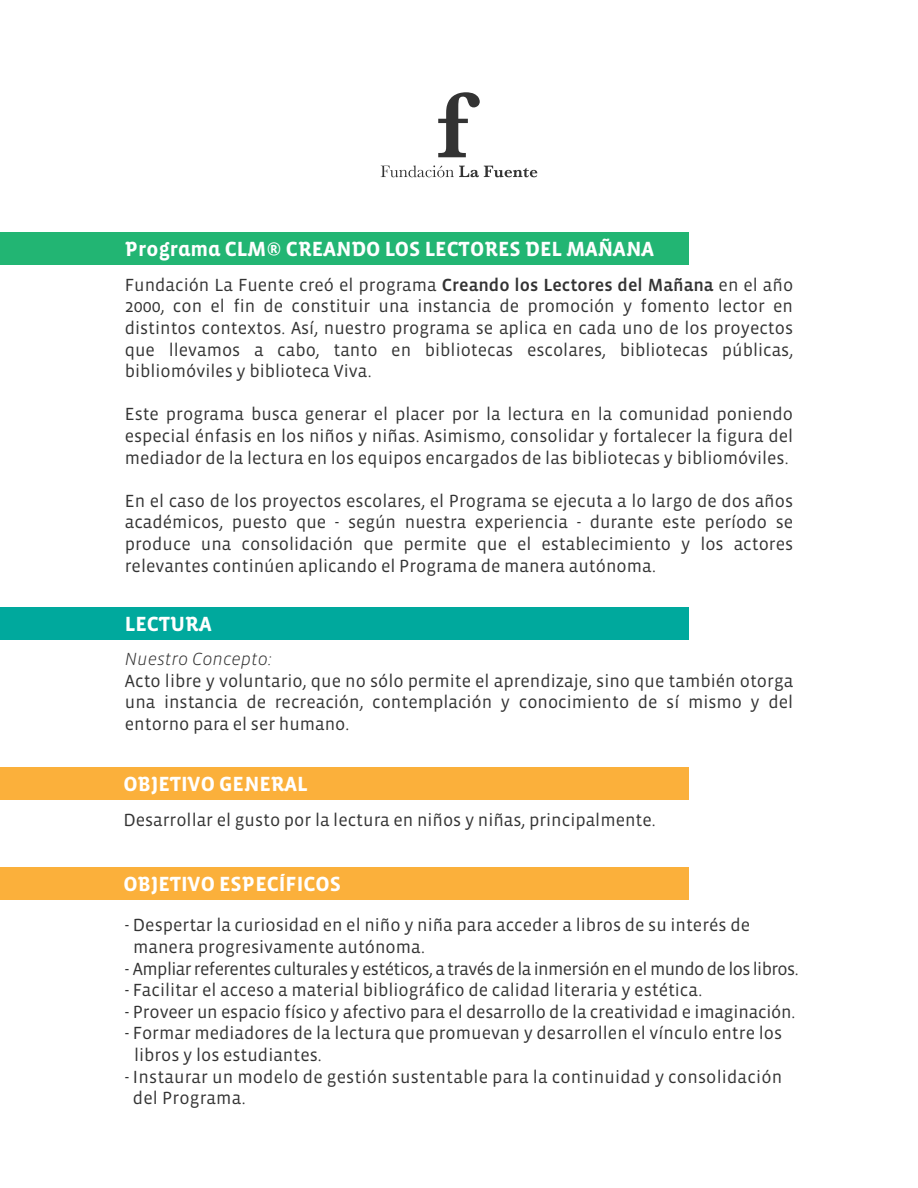
<style>
.page{position:relative;width:918px;height:1188px;background:#fff}
.page>*{position:absolute;margin:0;border:0;box-sizing:border-box;transform-origin:0 0}
.t1{font:700 21px "Vista Sans Alt";color:#fff}
.t2{font:18px/21.6px "Vista Sans";color:#333;text-align:justify}
.t3{font:18px "Vista Sans";letter-spacing:-.035em;color:#333}
.t4{font:italic 300 18px "Vista Sans";color:#333}
.s1{font-family:"Vista Sans Med"}
</style>
<div class="page">
<div style="left:0;top:233px;width:688px;height:32px;background:#22b573"></div>
<div style="left:0;top:607px;width:688px;height:33px;background:#00a99d"></div>
<div style="left:0;top:767px;width:688px;height:33px;background:#fbb03b"></div>
<div style="left:0;top:867px;width:688px;height:33px;background:#fbb03b"></div>
<svg style="left:438px;top:92px;width:42px;height:65px"></svg>
<svg style="left:381px;top:165px;width:156px;height:12px"></svg>
<p class="t1" style="left:125px;top:238px;width:531px">Programa CLM® CREANDO LOS LECTORES DEL MAÑANA</p>
<p class="t2" style="left:125px;top:274px;width:670px">Fundación La Fuente creó el programa <span class="s1">Creando los Lectores del Mañana</span> en el año 2000, con el fin de constituir una instancia de promoción y fomento lector en distintos contextos. Así, nuestro programa se aplica en cada uno de los proyectos que llevamos a cabo, tanto en bibliotecas escolares, bibliotecas públicas, bibliomóviles y biblioteca Viva.</p>
<p class="t2" style="left:125px;top:404px;width:670px">Este programa busca generar el placer por la lectura en la comunidad poniendo especial énfasis en los niños y niñas. Asimismo, consolidar y fortalecer la figura del mediador de la lectura en los equipos encargados de las bibliotecas y bibliomóviles.</p>
<p class="t2" style="left:125px;top:490px;width:670px">En el caso de los proyectos escolares, el Programa se ejecuta a lo largo de dos años académicos, puesto que - según nuestra experiencia - durante este período se produce una consolidación que permite que el establecimiento y los actores relevantes continúen aplicando el Programa de manera autónoma.</p>
<p class="t1" style="left:125px;top:613px;width:88px">LECTURA</p>
<p class="t4" style="left:125px;top:650px;width:148px">Nuestro Concepto:</p>
<p class="t2" style="left:125px;top:670px;width:670px">Acto libre y voluntario, que no sólo permite el aprendizaje, sino que también otorga una instancia de recreación, contemplación y conocimiento de sí mismo y del entorno para el ser humano.</p>
<p class="t1" style="left:123px;top:773px;width:186px">OBJETIVO GENERAL</p>
<p class="t2" style="left:123px;top:809px;width:534px">Desarrollar el gusto por la lectura en niños y niñas, principalmente.</p>
<p class="t1" style="left:123px;top:873px;width:219px">OBJETIVO ESPECÍFICOS</p>
<p class="t2" style="left:133px;top:915px;width:618px;text-indent:-8px">- Despertar la curiosidad en el niño y niña para acceder a libros de su interés de manera progresivamente autónoma.</p>
<p class="t3" style="left:125px;top:959px;width:675px">- Ampliar referentes culturales y estéticos, a través de la inmersión en el mundo de los libros.</p>
<p class="t2" style="left:125px;top:980px;width:579px">- Facilitar el acceso a material bibliográfico de calidad literaria y estética.</p>
<p class="t2" style="left:125px;top:1001px;width:672px">- Proveer un espacio físico y afectivo para el desarrollo de la creatividad e imaginación.</p>
<p class="t2" style="left:134px;top:1023px;width:650px;text-indent:-9px">- Formar mediadores de la lectura que promuevan y desarrollen el vínculo entre los libros y los estudiantes.</p>
<p class="t2" style="left:133px;top:1066px;width:651px;text-indent:-8px">- Instaurar un modelo de gestión sustentable para la continuidad y consolidación del Programa.</p>
</div>
